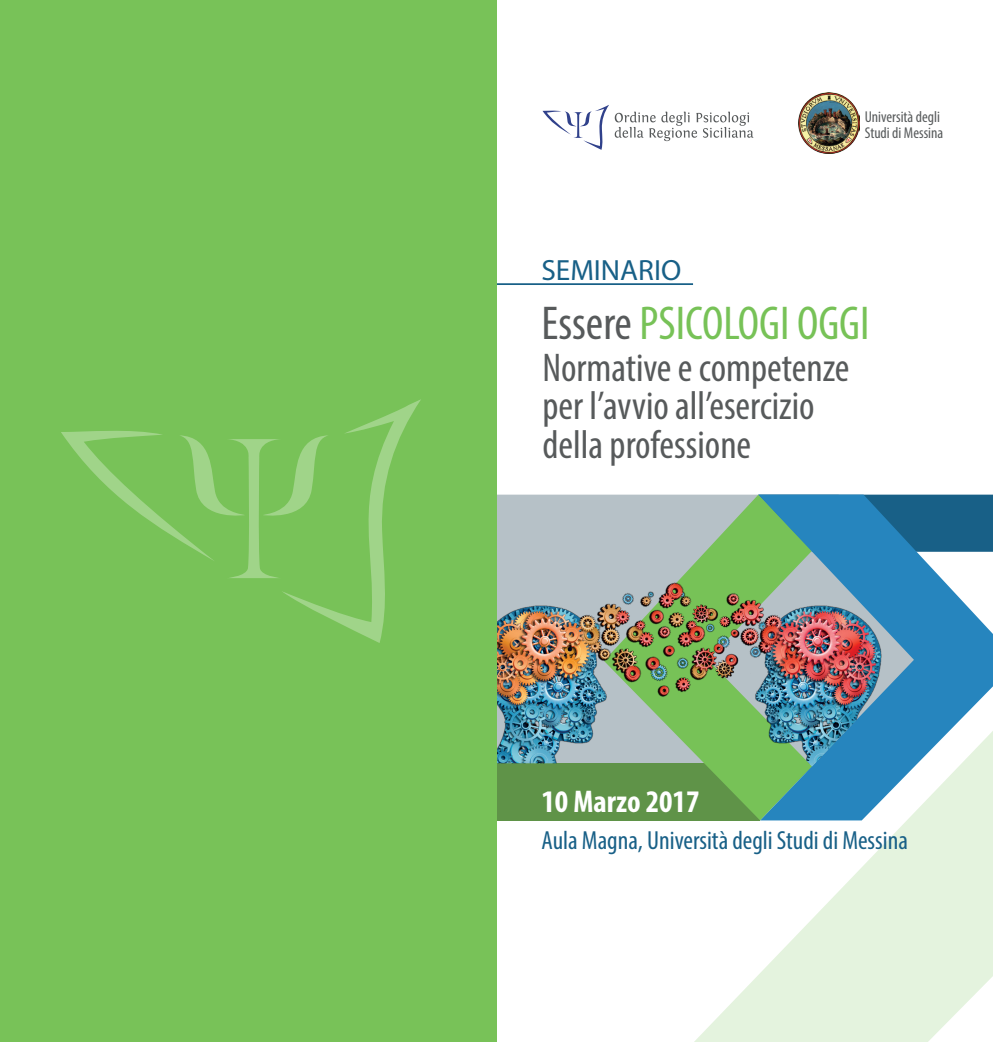
<style>
.page{position:relative;width:993px;height:1042px;background:#fff}
.page>*{position:absolute;margin:0;border:0;box-sizing:border-box;transform-origin:0 0}
.t1{font:condensed 47.77px "Myriad Pro";color:#77c257}
.t2{font:condensed 40.25px/38.5px "Myriad Pro";color:#575a5b}
.t3{font:700 condensed 31.5px "Myriad Pro";color:#fff}
.t4{font:29.4px "Myriad Pro";color:#186087}
.t5{font:condensed 26.25px "Myriad Pro";color:#186087}
.t6{font:condensed 15.75px/15.8px "Myriad Pro";color:#575a5b}
.s1{color:#575a5b}
</style>
<div class="page">
<div style="left:496px;top:495px;width:107px;height:57px;background:#b6c1c7"></div>
<div style="left:496px;top:763px;width:263px;height:57px;background:#5f9348"></div>
<svg style="left:603px;top:495px;width:155px;height:57px;background:#abc1b3"></svg>
<svg style="left:668px;top:766px;width:324px;height:276px;fill:#e4f3de"></svg>
<svg style="left:542px;top:105px;width:211px;height:45px"></svg>
<hr style="left:496px;top:283px;width:196px;height:2px;background:#186087">
<img style="left:798px;top:92px;width:61px;height:61px">
<svg style="left:758px;top:495px;width:234px;height:325px;fill:#2685be"></svg>
<img style="left:496px;top:552px;width:413px;height:214px">
<div style="left:0;top:0;width:496px;height:1042px;background:#78c258"></div>
<svg style="left:61px;top:399px;width:360px;height:244px"></svg>
<p class="t4" style="left:541px;top:252px;width:141px">SEMINARIO</p>
<p class="t6" style="left:864px;top:109px;width:80px">Università degli<br>Studi di Messina</p>
<p class="t1" style="left:541px;top:294px;width:329px"><span class="s1">Essere</span> PSICOLOGI OGGI</p>
<p class="t2" style="left:542px;top:347px;width:308px">Normative e competenze per l’avvio all’esercizio della professione</p>
<p class="t3" style="left:541px;top:782px;width:159px">10 Marzo 2017</p>
<p class="t5" style="left:541px;top:824px;width:368px">Aula Magna, Università degli Studi di Messina</p>
</div>
